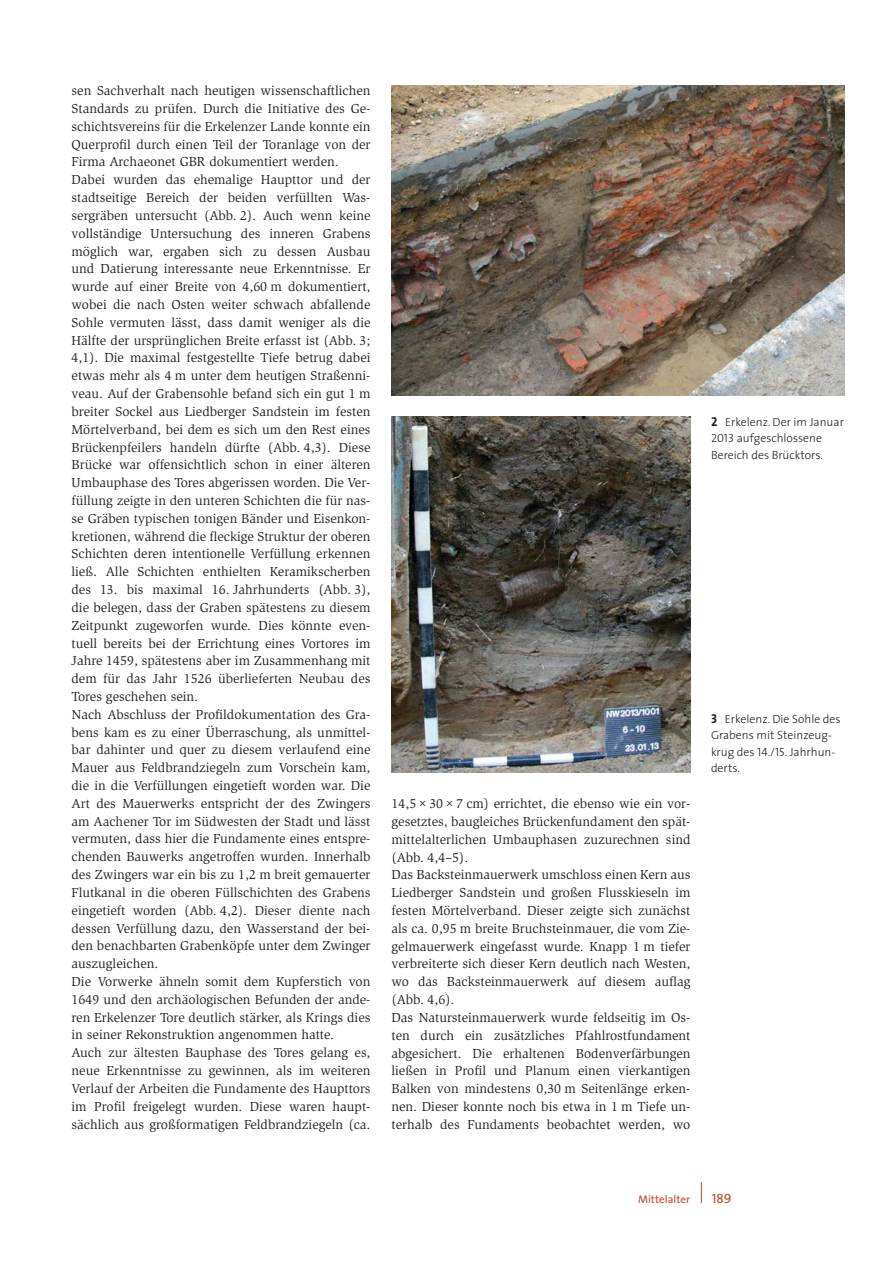
<style>
.page{position:relative;width:893px;height:1263px;background:#fff}
.page>*{position:absolute;margin:0;border:0;box-sizing:border-box;transform-origin:0 0}
.t1{font:13.35px/17.9px "Slimbach";color:#231f20}
.t2{font:13.35px "The Sans Caps";color:#c34727}
.t3{font:300 11.85px/16.4px "The Sans";color:#231f20}
.t4{font:11.1px "The Sans";color:#c34727}
.s1{font-family:"The Sans Bold Caps";font-weight:400;font-size:12.9px}
.s2{font-family:"The Sans Light Caps";font-weight:400}
</style>
<div class="page">
<svg style="left:701px;top:1182px;width:1px;height:21px"></svg>
<img style="left:391px;top:86px;width:454px;height:309px">
<img style="left:391px;top:417px;width:299px;height:355px">
<p class="t1" style="left:72px;top:83px;width:300px">sen Sachverhalt nach heutigen wissenschaftlichen Standards zu prüfen. Durch die Initiative des Ge&shy;schichtsvereins für die Erkelenzer Lande konnte ein Querprofil durch einen Teil der Toranlage von der Firma Archaeonet GBR dokumentiert werden.<br>Dabei wurden das ehemalige Haupttor und der stadtseitige Bereich der beiden verfüllten Was&shy;sergräben untersucht (Abb. 2). Auch wenn keine vollständige Untersuchung des inneren Grabens möglich war, ergaben sich zu dessen Ausbau und Datierung interessante neue Erkenntnisse. Er wurde auf einer Breite von 4,60 m dokumentiert, wobei die nach Osten weiter schwach abfallende Sohle vermuten lässt, dass damit weniger als die Hälfte der ursprünglichen Breite erfasst ist (Abb. 3; 4,1). Die maximal festgestellte Tiefe betrug dabei etwas mehr als 4 m unter dem heutigen Straßenni&shy;veau. Auf der Grabensohle befand sich ein gut 1 m breiter Sockel aus Liedberger Sandstein im festen Mörtelverband, bei dem es sich um den Rest eines Brückenpfeilers handeln dürfte (Abb. 4,3). Diese Brücke war offensichtlich schon in einer älteren Umbauphase des Tores abgerissen worden. Die Ver&shy;füllung zeigte in den unteren Schichten die für nas&shy;se Gräben typischen tonigen Bänder und Eisenkon&shy;kretionen, während die fleckige Struktur der oberen Schichten deren intentionelle Verfüllung erkennen ließ. Alle Schichten enthielten Keramikscherben des 13. bis maximal 16. Jahrhunderts (Abb. 3), die belegen, dass der Graben spätestens zu diesem Zeitpunkt zugeworfen wurde. Dies könnte even&shy;tuell bereits bei der Errichtung eines Vortores im Jahre 1459, spätestens aber im Zusammenhang mit dem für das Jahr 1526 überlieferten Neubau des Tores geschehen sein.<br>Nach Abschluss der Profildokumentation des Gra&shy;bens kam es zu einer Überraschung, als unmittel&shy;bar dahinter und quer zu diesem verlaufend eine Mauer aus Feldbrandziegeln zum Vorschein kam, die in die Verfüllungen eingetieft worden war. Die Art des Mauerwerks entspricht der des Zwingers am Aachener Tor im Südwesten der Stadt und lässt vermuten, dass hier die Fundamente eines entspre&shy;chenden Bauwerks angetroffen wurden. Innerhalb des Zwingers war ein bis zu 1,2 m breit gemauerter Flutkanal in die oberen Füllschichten des Grabens eingetieft worden (Abb. 4,2). Dieser diente nach dessen Verfüllung dazu, den Wasserstand der bei&shy;den benachbarten Grabenköpfe unter dem Zwinger auszugleichen.<br>Die Vorwerke ähneln somit dem Kupferstich von 1649 und den archäologischen Befunden der ande&shy;ren Erkelenzer Tore deutlich stärker, als Krings dies in seiner Rekonstruktion angenommen hatte.<br>Auch zur ältesten Bauphase des Tores gelang es, neue Erkenntnisse zu gewinnen, als im weiteren Verlauf der Arbeiten die Fundamente des Haupttors im Profil freigelegt wurden. Diese waren haupt&shy;sächlich aus großformatigen Feldbrandziegeln (ca.</p>
<p class="t3" style="left:711px;top:415px;width:134px"><span class="s1">2</span> Erkelenz. Der im Januar<br><span class="s2">2013</span> aufgeschlossene<br>Bereich des Brücktors.</p>
<p class="t1" style="left:391px;top:796px;width:300px">14,5×30×7 cm) errichtet, die ebenso wie ein vor&shy;gesetztes, baugleiches Brückenfundament den spät&shy;mittelalterlichen Umbauphasen zuzurechnen sind (Abb. 4,4–5).<br>Das Backsteinmauerwerk umschloss einen Kern aus Liedberger Sandstein und großen Flusskieseln im festen Mörtelverband. Dieser zeigte sich zunächst als ca. 0,95 m breite Bruchsteinmauer, die vom Zie&shy;gelmauerwerk eingefasst wurde. Knapp 1 m tiefer verbreiterte sich dieser Kern deutlich nach Westen, wo das Backsteinmauerwerk auf diesem auflag (Abb. 4,6).<br>Das Natursteinmauerwerk wurde feldseitig im Os&shy;ten durch ein zusätzliches Pfahlrostfundament abgesichert. Die erhaltenen Bodenverfärbungen ließen in Profil und Planum einen vierkantigen Balken von mindestens 0,30 m Seitenlänge erken&shy;nen. Dieser konnte noch bis etwa in 1 m Tiefe un&shy;terhalb des Fundaments beobachtet werden, wo</p>
<p class="t3" style="left:711px;top:712px;width:131px"><span class="s1">3</span> Erkelenz. Die Sohle des<br>Grabens mit Steinzeug&shy;krug des <span class="s2">14./15</span>. Jahrhun&shy;derts.</p>
<p class="t4" style="left:638px;top:1195px;width:54px">Mittelalter</p>
<p class="t2" style="left:712px;top:1194px;width:21px">189</p>
</div>
